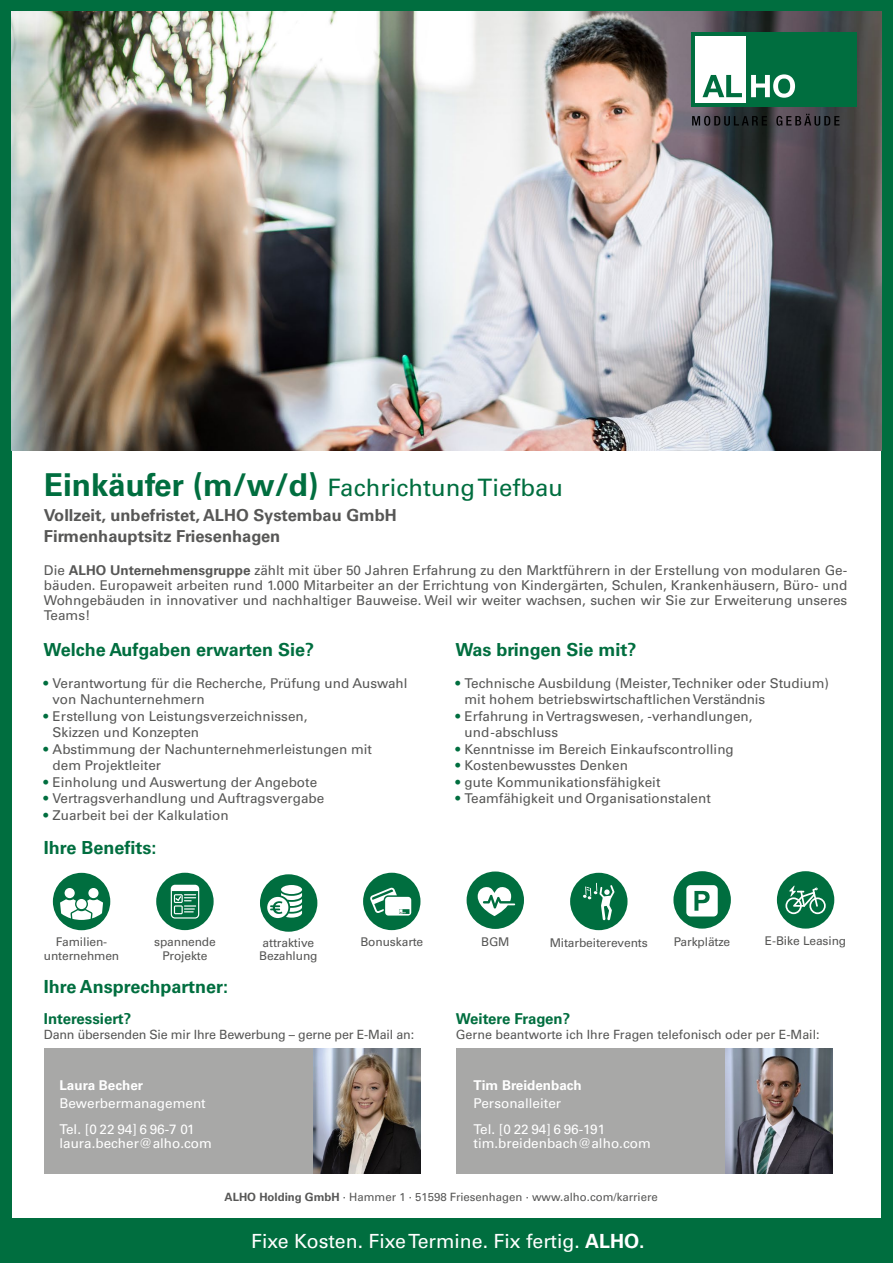
<style>
.page{position:relative;width:893px;height:1263px;background:#fff}
.page>*{position:absolute;margin:0;border:0;box-sizing:border-box;transform-origin:0 0}
.t1{font:24px "Univers LT Pro 55 Roman";color:#006e3f}
.t2{font:19.5px "Univers LT Pro 55 Roman";color:#fff}
.t3{font:700 18px "Univers LT Pro 65";color:#006e3f}
.t4{font:700 16.5px/21px "Univers LT Pro 65";color:#575756}
.t5{font:700 15px "Univers LT Pro 65";letter-spacing:-.02em;color:#006e3f}
.t6{font:700 15px "Univers LT Pro 65";color:#006e3f}
.t7{font:13.5px/16.5px "Univers LT Pro 55 Roman";color:#575756}
.t8{font:13.5px/13.5px "Univers LT Pro 55 Roman";color:#fff}
.t9{font:700 13.5px/18px "Univers LT Pro 65";color:#fff}
.t10{font:12.75px "Univers LT Pro 55 Roman";color:#575756}
.t11{font:12px/13.5px "Univers LT Pro 55 Roman";letter-spacing:-.01em;color:#575756;text-align:center}
.t12{font:11.4px "Univers LT Pro 55 Roman";color:#575756}
.s1{font-family:"Univers LT Pro 65";font-weight:700;font-size:31.5px}
.s2{font-family:"Univers LT Pro 65";font-weight:700}
.s3{color:#006e3f}
.s4{font-family:"Univers LT Pro 55 Roman";font-weight:400}
</style>
<div class="page">
<div style="left:0;top:0;width:893px;height:1263px;border:12px solid #006e3f"></div>
<img style="left:12px;top:12px;width:869px;height:439px">
<svg style="left:692px;top:116px;width:75px;height:10px"></svg>
<svg style="left:776px;top:114px;width:63px;height:12px"></svg>
<div style="left:691px;top:32px;width:166px;height:75px;background:#006e3f"></div>
<div style="left:695px;top:36px;width:51px;height:67px;background:#fff"></div>
<svg style="left:702px;top:75px;width:40px;height:22px"></svg>
<svg style="left:751px;top:74px;width:44px;height:24px"></svg>
<div style="left:5px;top:1218px;width:884px;height:38px;background:#006e3f"></div>
<img style="left:725px;top:1048px;width:108px;height:126px">
<img style="left:313px;top:1048px;width:108px;height:126px">
<div style="left:456px;top:1048px;width:269px;height:126px;background:#a8a8a7"></div>
<div style="left:44px;top:1048px;width:269px;height:126px;background:#a8a8a7"></div>
<div style="left:777px;top:871px;width:57px;height:57px;background:#006e3f;border-radius:50%"></div>
<svg style="left:785px;top:886px;width:41px;height:28px"></svg>
<div style="left:673px;top:871px;width:58px;height:57px;background:#006e3f;border-radius:50%"></div>
<svg style="left:686px;top:885px;width:32px;height:31px"></svg>
<div style="left:363px;top:873px;width:57px;height:57px;background:#006e3f;border-radius:50%"></div>
<svg style="left:385px;top:897px;width:26px;height:18px"></svg>
<svg style="left:370px;top:887px;width:39px;height:27px"></svg>
<div style="left:467px;top:871px;width:57px;height:58px;background:#006e3f;border-radius:50%"></div>
<svg style="left:478px;top:887px;width:37px;height:29px"></svg>
<div style="left:260px;top:874px;width:57px;height:58px;background:#006e3f;border-radius:50%"></div>
<svg style="left:267px;top:885px;width:35px;height:33px"></svg>
<div style="left:156px;top:873px;width:58px;height:57px;background:#006e3f;border-radius:50%"></div>
<svg style="left:171px;top:885px;width:28px;height:33px"></svg>
<div style="left:53px;top:873px;width:57px;height:57px;background:#006e3f;border-radius:50%"></div>
<div style="left:88px;top:888px;width:11px;height:10px;background:#fff;border-radius:50%"></div>
<div style="left:65px;top:888px;width:10px;height:10px;background:#fff;border-radius:50%"></div>
<svg style="left:60px;top:899px;width:43px;height:21px"></svg>
<div style="left:570px;top:873px;width:57px;height:57px;background:#006e3f;border-radius:50%"></div>
<svg style="left:583px;top:883px;width:31px;height:37px"></svg>
<p class="t1" style="left:44px;top:473px;width:521px"><span class="s1">Einkäufer (m/w/d)</span> Fachrichtung Tiefbau</p>
<p class="t4" style="left:44px;top:505px;width:354px">Vollzeit, unbefristet, ALHO Systembau GmbH<br>Firmenhauptsitz Friesenhagen</p>
<p class="t7" style="left:44px;top:563px;width:805px;line-height:15px;text-align:justify">Die <span class="s2">ALHO Unternehmensgruppe</span> zählt mit über 50 Jahren Erfahrung zu den Marktführern in der Erstellung von modularen Ge&shy;bäuden. Europaweit arbeiten rund 1.000 Mitarbeiter an der Errichtung von Kindergärten, Schulen, Krankenhäusern, Büro- und Wohngebäuden in innovativer und nachhaltiger Bauweise. Weil wir weiter wachsen, suchen wir Sie zur Erweiterung unseres Teams!</p>
<p class="t3" style="left:44px;top:639px;width:272px">Welche Aufgaben erwarten Sie?</p>
<p class="t7" style="left:53px;top:675px;width:356px;text-indent:-9px"><span class="s3">•</span> Verantwortung für die Recherche, Prüfung und Auswahl von Nachunternehmern</p>
<p class="t7" style="left:53px;top:708px;width:256px;text-indent:-9px"><span class="s3">•</span> Erstellung von Leistungsverzeichnissen,<br>Skizzen und Konzepten</p>
<p class="t7" style="left:53px;top:741px;width:321px;text-indent:-9px"><span class="s3">•</span> Abstimmung der Nachunternehmerleistungen mit dem Projektleiter</p>
<p class="t7" style="left:44px;top:774px;width:275px"><span class="s3">•</span> Einholung und Auswertung der Angebote</p>
<p class="t7" style="left:44px;top:790px;width:282px"><span class="s3">•</span> Vertragsverhandlung und Auftragsvergabe</p>
<p class="t7" style="left:44px;top:807px;width:187px"><span class="s3">•</span> Zuarbeit bei der Kalkulation</p>
<p class="t3" style="left:44px;top:837px;width:114px">Ihre Benefits:</p>
<p class="t3" style="left:455px;top:639px;width:182px">Was bringen Sie mit?</p>
<p class="t7" style="left:464px;top:675px;width:366px;text-indent:-9px"><span class="s3">•</span> Technische Ausbildung (Meister, Techniker oder Studium) mit hohem betriebswirtschaftlichen Verständnis</p>
<p class="t7" style="left:464px;top:708px;width:290px;text-indent:-9px"><span class="s3">•</span> Erfahrung in Vertragswesen, -verhandlungen, und -abschluss</p>
<p class="t7" style="left:455px;top:741px;width:280px"><span class="s3">•</span> Kenntnisse im Bereich Einkaufscontrolling</p>
<p class="t7" style="left:455px;top:757px;width:174px"><span class="s3">•</span> Kostenbewusstes Denken</p>
<p class="t7" style="left:455px;top:774px;width:207px"><span class="s3">•</span> gute Kommunikationsfähigkeit</p>
<p class="t7" style="left:455px;top:790px;width:257px"><span class="s3">•</span> Teamfähigkeit und Organisationstalent</p>
<p class="t11" style="left:263px;top:935px;width:53px">attraktive</p>
<p class="t11" style="left:360px;top:935px;width:64px">Bonuskarte</p>
<p class="t11" style="left:481px;top:935px;width:30px">BGM</p>
<p class="t11" style="left:674px;top:935px;width:58px">Parkplätze</p>
<p class="t11" style="left:765px;top:934px;width:83px">E-Bike Leasing</p>
<p class="t11" style="left:259px;top:949px;width:60px">Bezahlung</p>
<p class="t11" style="left:44px;top:935px;width:77px">Familien&shy;unternehmen</p>
<p class="t11" style="left:550px;top:935px;width:100px">Mitarbeiterevents</p>
<p class="t11" style="left:154px;top:935px;width:63px">spannende<br>Projekte</p>
<p class="t3" style="left:44px;top:976px;width:186px">Ihre Ansprechpartner:</p>
<p class="t6" style="left:44px;top:1010px;width:89px">Interessiert?</p>
<p class="t10" style="left:44px;top:1027px;width:372px">Dann übersenden Sie mir Ihre Bewerbung – gerne per E-Mail an:</p>
<p class="t8" style="left:59px;top:1076px;width:148px;line-height:18px"><span class="s2">Laura Becher<br></span>Bewerbermanagement</p>
<p class="t8" style="left:59px;top:1123px;width:154px">Tel. [0 22 94] 6 96-7 01 laura.becher@alho.com</p>
<p class="t5" style="left:456px;top:1010px;width:116px">Weitere Fragen?</p>
<p class="t10" style="left:456px;top:1027px;width:365px">Gerne beantworte ich Ihre Fragen telefonisch oder per E-Mail:</p>
<p class="t9" style="left:473px;top:1076px;width:110px">Tim Breidenbach<br><span class="s4">Personalleiter</span></p>
<p class="t8" style="left:473px;top:1123px;width:179px">Tel. [0 22 94] 6 96-191 tim.breidenbach@alho.com</p>
<p class="t12" style="left:225px;top:1190px;width:435px"><span class="s2">ALHO Holding GmbH</span> · Hammer 1 · 51598 Friesenhagen · www.alho.com/karriere</p>
<p class="t2" style="left:251px;top:1229px;width:395px">Fixe Kosten. Fixe Termine. Fix fertig. <span class="s2">ALHO.</span></p>
</div>
